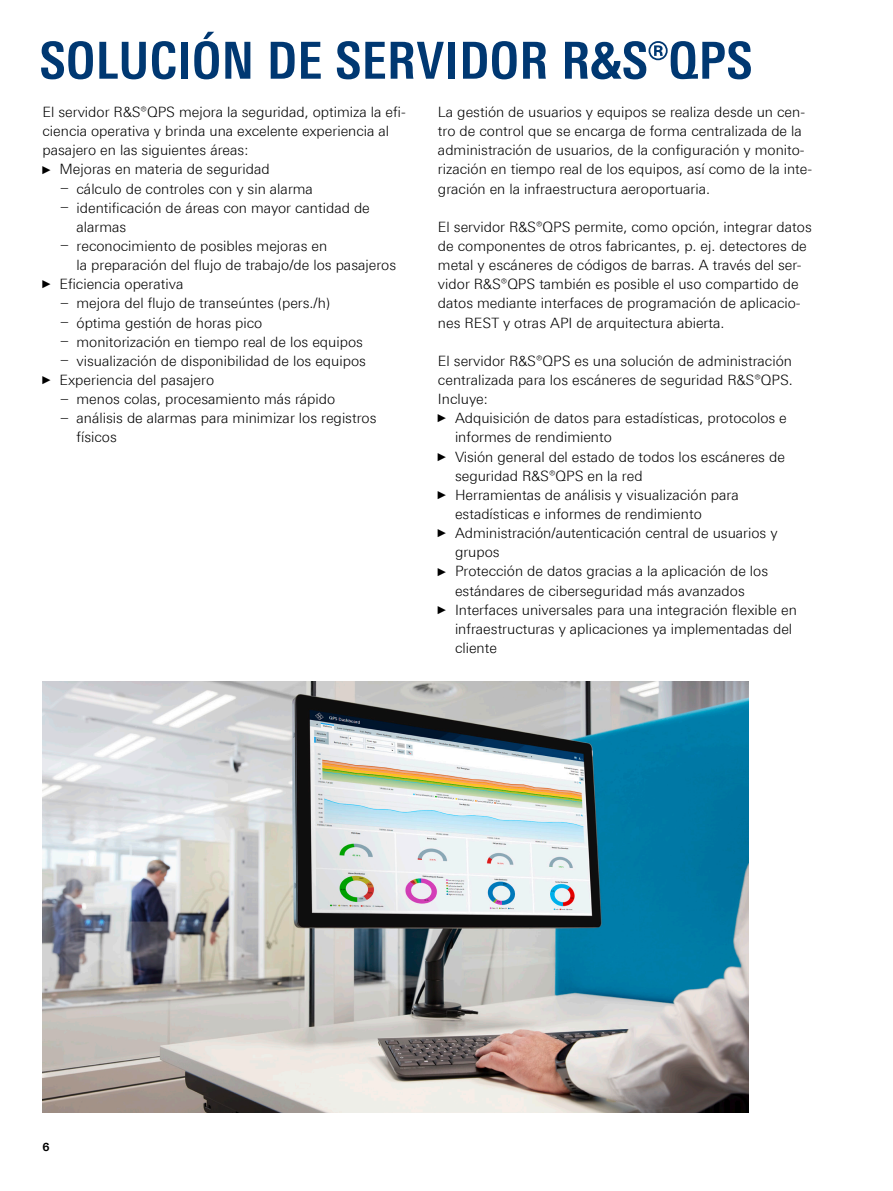
<style>
.page{position:relative;width:893px;height:1191px;background:#fff}
.page>*{position:absolute;margin:0;border:0;box-sizing:border-box;transform-origin:0 0}
.Seiten_Headline_34Pt_blau{font:700 condensed 51px "Linotype Universfor RS";letter-spacing:.01em;color:#003872}
.Haupttext{font:300 14.25px/19.2px "Linotype Universfor RS";color:#000}
.Haupttext-2{font:300 14.25px/19.2px "Linotype Universfor RS";color:#000;scale:.7 1}
.Haupttext_ohne_Abstand{font:300 14.25px/19.2px "Linotype Universfor RS";color:#000}
.t1{font:700 11.25px "Linotype Universfor RS";color:#000}
.s1{font-family:"Arial Narrow";font-weight:400;font-size:11.4px}
</style>
<div class="page">
<img style="left:43px;top:681px;width:705px;height:431px">
<p class="Seiten_Headline_34Pt_blau" style="left:40px;top:30px;width:714px">SOLUCIÓN DE SERVIDOR R&amp;S®QPS</p>
<p class="Haupttext" style="left:438px;top:102px;width:376px">La gestión de usuarios y equipos se realiza desde un cen&shy;tro de control que se encarga de forma centralizada de la administración de usuarios, de la configuración y monito&shy;rización en tiempo real de los equipos, así como de la inte&shy;gración en la infraestructura aeroportuaria.</p>
<p class="Haupttext" style="left:438px;top:217px;width:375px">El servidor R&amp;S®QPS permite, como opción, integrar datos de componentes de otros fabricantes, p. ej. detectores de metal y escáneres de códigos de barras. A través del ser&shy;vidor R&amp;S®QPS también es posible el uso compartido de datos mediante interfaces de programación de aplicacio&shy;nes REST y otras API de arquitectura abierta.</p>
<p class="Haupttext" style="left:438px;top:351px;width:356px;text-align:justify">El servidor R&amp;S®QPS es una solución de administración centralizada para los escáneres de seguridad R&amp;S®QPS.<br>Incluye:</p>
<p class="Haupttext" style="left:455px;top:408px;width:333px;text-indent:-17px"><span class="s1">►</span> Adquisición de datos para estadísticas, protocolos e informes de rendimiento</p>
<p class="Haupttext" style="left:455px;top:447px;width:331px;text-indent:-17px"><span class="s1">►</span> Visión general del estado de todos los escáneres de seguridad R&amp;S®QPS en la red</p>
<p class="Haupttext" style="left:455px;top:485px;width:285px;text-indent:-17px"><span class="s1">►</span> Herramientas de análisis y visualización para estadísticas e informes de rendimiento</p>
<p class="Haupttext" style="left:455px;top:523px;width:324px;text-indent:-17px"><span class="s1">►</span> Administración/autenticación central de usuarios y grupos</p>
<p class="Haupttext" style="left:438px;top:561px;width:332px;text-align:center"><span class="s1">►</span> Protección de datos gracias a la aplicación de los estándares de ciberseguridad más avanzados</p>
<p class="Haupttext" style="left:455px;top:600px;width:343px;text-indent:-17px"><span class="s1">►</span> Interfaces universales para una integración flexible en infraestructuras y aplicaciones ya implementadas del cliente</p>
<p class="Haupttext_ohne_Abstand" style="left:43px;top:102px;width:365px">El servidor R&amp;S®QPS mejora la seguridad, optimiza la efi&shy;ciencia operativa y brinda una excelente experiencia al pasajero en las siguientes áreas:</p>
<p class="Haupttext" style="left:43px;top:160px;width:229px"><span class="s1">►</span> Mejoras en materia de seguridad</p>
<p class="Haupttext-2" style="left:60px;top:179px;width:364px">— cálculo de controles con y sin alarma</p>
<p class="Haupttext-2" style="left:77px;top:198px;width:421px;text-indent:-17px">— identificación de áreas con mayor cantidad de alarmas</p>
<p class="Haupttext-2" style="left:77px;top:236px;width:458px;text-indent:-17px">— reconocimiento de posibles mejoras en<br>la preparación del flujo de trabajo/de los pasajeros</p>
<p class="Haupttext" style="left:43px;top:274px;width:142px"><span class="s1">►</span> Eficiencia operativa</p>
<p class="Haupttext-2" style="left:60px;top:293px;width:388px">— mejora del flujo de transeúntes (pers./h)</p>
<p class="Haupttext-2" style="left:60px;top:313px;width:291px">— óptima gestión de horas pico</p>
<p class="Haupttext-2" style="left:60px;top:332px;width:435px">— monitorización en tiempo real de los equipos</p>
<p class="Haupttext-2" style="left:60px;top:351px;width:439px">— visualización de disponibilidad de los equipos</p>
<p class="Haupttext" style="left:43px;top:370px;width:173px"><span class="s1">►</span> Experiencia del pasajero</p>
<p class="Haupttext-2" style="left:60px;top:389px;width:395px">— menos colas, procesamiento más rápido</p>
<p class="Haupttext-2" style="left:77px;top:408px;width:430px;text-indent:-17px">— análisis de alarmas para minimizar los registros físicos</p>
<p class="t1" style="left:43px;top:1139px;width:9px">6</p>
</div>
